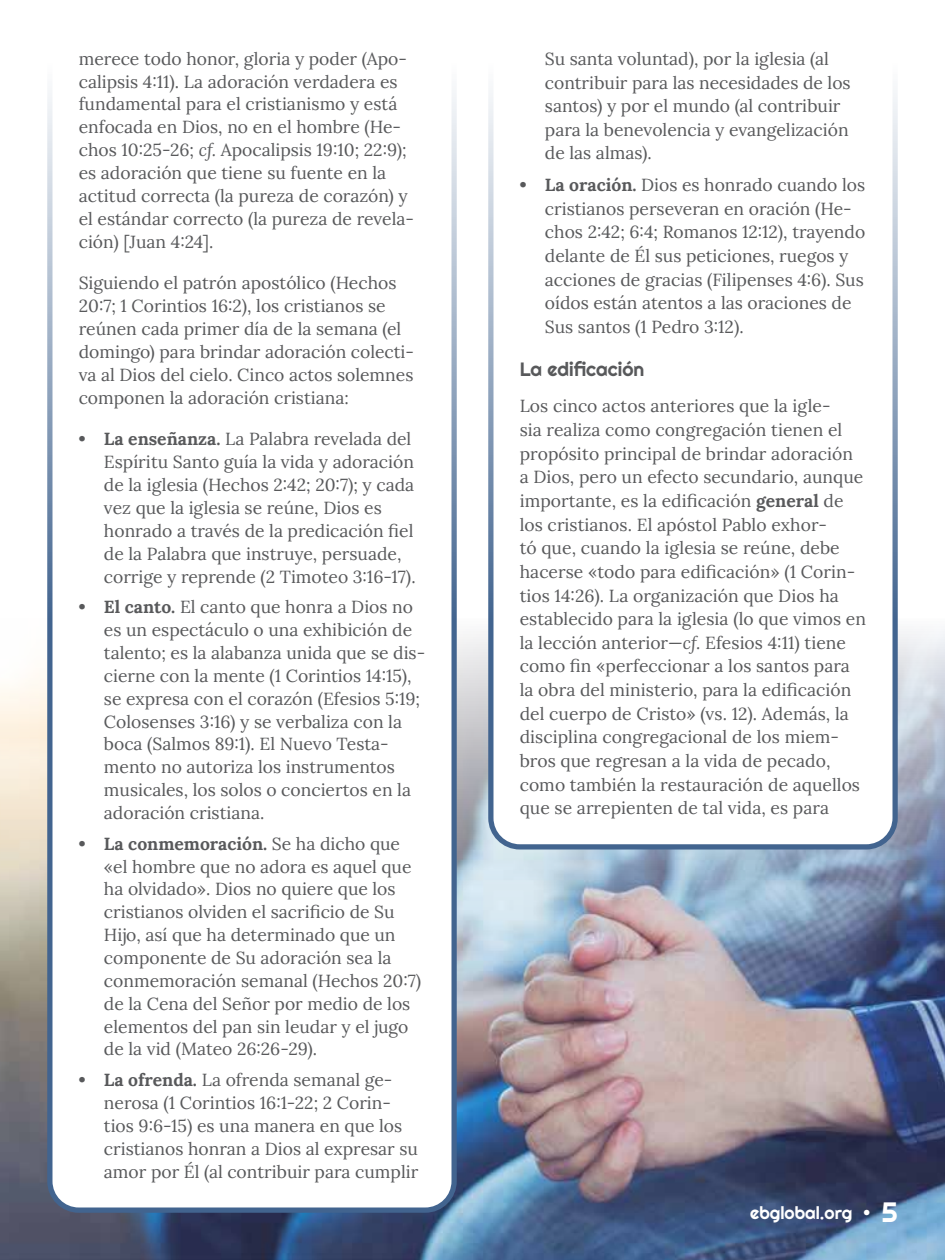
<style>
.page{position:relative;width:945px;height:1260px;background:#fff}
.page>*{position:absolute;margin:0;border:0;box-sizing:border-box;transform-origin:0 0}
.t1{font:19.25px "Righteous";color:#58595b}
.t2{font:17.5px/22.9px "Lora";color:#58595b}
.t3{font:17.5px "Righteous";color:#fff}
.s1{font-style:italic}
.s2{font-weight:700}
.s3{font-size:26.25px}
.s4{font-size:28px}
</style>
<div class="page">
<img style="left:0;top:631px;width:945px;height:629px">
<svg style="left:45px;top:618px;width:414px;height:597px"></svg>
<svg style="left:486px;top:618px;width:414px;height:234px"></svg>
<p class="t2" style="left:79px;top:46px;width:337px">merece todo honor, gloria y poder (Apo&shy;calipsis 4:11). La adoración verdadera es fundamental para el cristianismo y está enfocada en Dios, no en el hombre (He&shy;chos 10:25-26; <span class="s1">cf.</span> Apocalipsis 19:10; 22:9); es adoración que tiene su fuente en la actitud correcta (la pureza de corazón) y el estándar correcto (la pureza de revela&shy;ción) [Juan 4:24].</p>
<p class="t2" style="left:79px;top:271px;width:337px">Siguiendo el patrón apostólico (Hechos 20:7; 1 Corintios 16:2), los cristianos se reúnen cada primer día de la semana (el domingo) para brindar adoración colecti&shy;va al Dios del cielo. Cinco actos solemnes componen la adoración cristiana:</p>
<p class="t2" style="left:104px;top:427px;width:313px;text-indent:-25px"><span class="s2">• La enseñanza.</span> La Palabra revelada del Espíritu Santo guía la vida y adoración de la iglesia (Hechos 2:42; 20:7); y cada vez que la iglesia se reúne, Dios es honrado a través de la predicación fiel de la Palabra que instruye, persuade, corrige y reprende (2 Timoteo 3:16-17).</p>
<p class="t2" style="left:104px;top:594px;width:323px;text-indent:-25px"><span class="s2">• El canto.</span> El canto que honra a Dios no es un espectáculo o una exhibición de talento; es la alabanza unida que se dis&shy;cierne con la mente (1 Corintios 14:15), se expresa con el corazón (Efesios 5:19; Colosenses 3:16) y se verbaliza con la boca (Salmos 89:1). El Nuevo Testa&shy;mento no autoriza los instrumentos musicales, los solos o conciertos en la adoración cristiana.</p>
<p class="t2" style="left:104px;top:831px;width:319px;text-indent:-25px"><span class="s2">• La conmemoración.</span> Se ha dicho que «el hombre que no adora es aquel que ha olvidado». Dios no quiere que los cristianos olviden el sacrificio de Su Hijo, así que ha determinado que un componente de Su adoración sea la conmemoración semanal (Hechos 20:7) de la Cena del Señor por medio de los elementos del pan sin leudar y el jugo de la vid (Mateo 26:26-29).</p>
<p class="t2" style="left:104px;top:1067px;width:316px;text-indent:-25px"><span class="s2">• La ofrenda.</span> La ofrenda semanal ge&shy;nerosa (1 Corintios 16:1-22; 2 Corin&shy;tios 9:6-15) es una manera en que los cristianos honran a Dios al expresar su amor por Él (al contribuir para cumplir</p>
<p class="t2" style="left:545px;top:46px;width:307px;line-height:23.6px">Su santa voluntad), por la iglesia (al contribuir para las necesidades de los santos) y por el mundo (al contribuir para la benevolencia y evangelización de las almas).</p>
<p class="t2" style="left:545px;top:172px;width:322px;line-height:23.6px;text-indent:-25px"><span class="s2">• La oración.</span> Dios es honrado cuando los cristianos perseveran en oración (He&shy;chos 2:42; 6:4; Romanos 12:12), trayendo delante de Él sus peticiones, ruegos y acciones de gracias (Filipenses 4:6). Sus oídos están atentos a las oraciones de Sus santos (1 Pedro 3:12).</p>
<p class="t1" style="left:520px;top:357px;width:126px">La edificación</p>
<p class="t2" style="left:520px;top:393px;width:348px;line-height:23.6px">Los cinco actos anteriores que la igle-<br>sia realiza como congregación tienen el propósito principal de brindar adoración a Dios, pero un efecto secundario, aunque importante, es la edificación <span class="s2">general</span> de los cristianos. El apóstol Pablo exhor-<br>tó que, cuando la iglesia se reúne, debe hacerse «todo para edificación» (1 Corin&shy;tios 14:26). La organización que Dios ha establecido para la iglesia (lo que vimos en la lección anterior—<span class="s1">cf.</span> Efesios 4:11) tiene como fin «perfeccionar a los santos para la obra del ministerio, para la edificación del cuerpo de Cristo» (vs. 12). Además, la disciplina congregacional de los miem&shy;bros que regresan a la vida de pecado, como también la restauración de aquellos que se arrepienten de tal vida, es para</p>
<p class="t3" style="left:750px;top:1202px;width:149px">ebglobal.org <span class="s3">•</span> <span class="s4">5</span></p>
</div>
